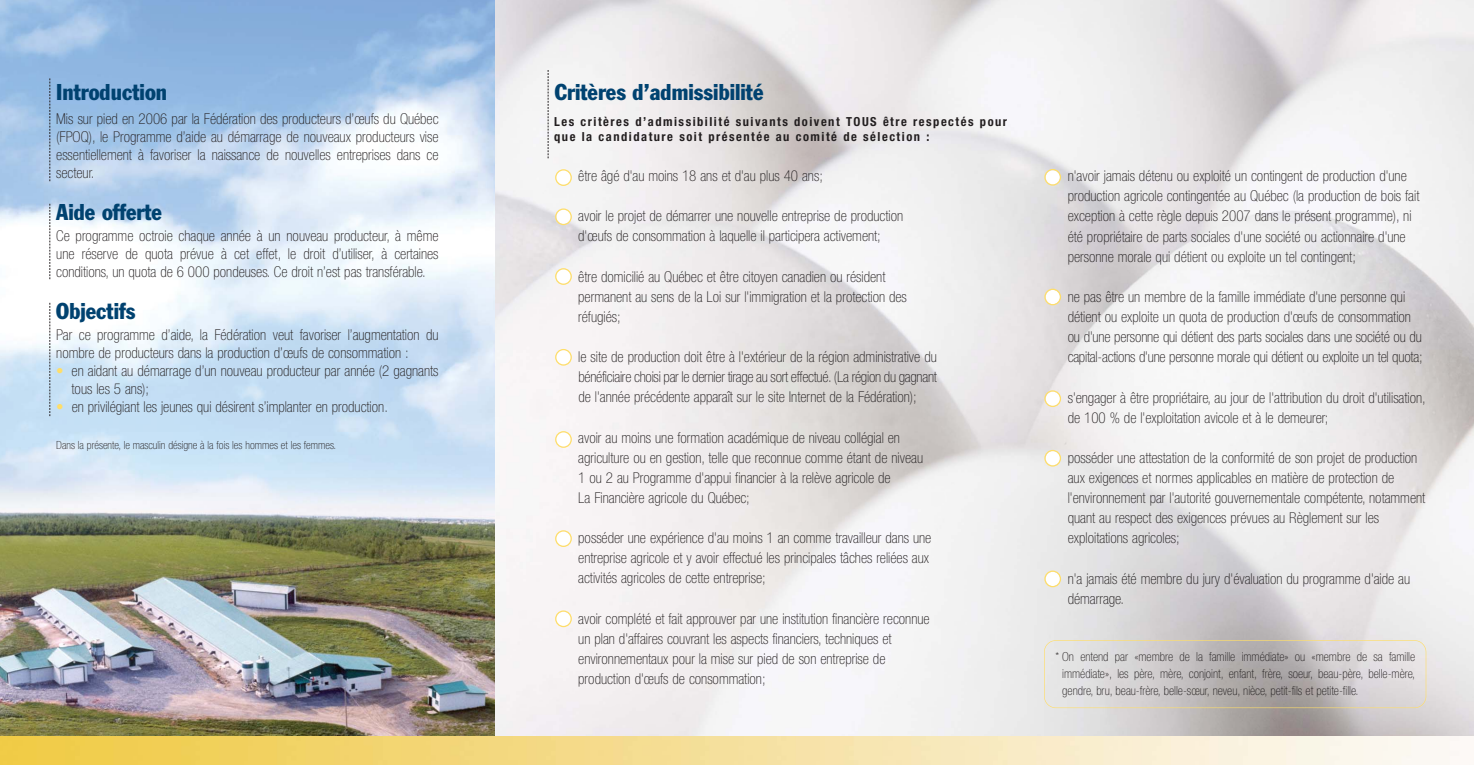
<style>
.page{position:relative;width:1474px;height:765px;background:#fff}
.page>*{position:absolute;margin:0;border:0;box-sizing:border-box;transform-origin:0 0}
.t1{font:condensed 22.5px "Franklin Gothic";color:#004270}
.t2{font:100 condensed 15px/20.1px "Helvetica Neue";color:#231f20}
.t3{font:100 condensed 12.5px/17.1px "Helvetica Neue";color:#231f20;text-align:justify}
.t4{font:700 condensed 12.5px/15px "Helvetica Neue";letter-spacing:.12em;color:#231f20}
.t5{font:100 condensed 11.25px "Helvetica Neue";color:#231f20}
.s1{color:#ffde69}
</style>
<div class="page">
<img style="left:0;top:0;width:1474px;height:737px">
<svg style="left:548px;top:70px;width:1px;height:88px"></svg>
<svg style="left:50px;top:78px;width:1px;height:103px"></svg>
<svg style="left:50px;top:204px;width:1px;height:75px"></svg>
<svg style="left:50px;top:303px;width:1px;height:113px"></svg>
<svg style="left:555px;top:169px;width:17px;height:17px"></svg>
<svg style="left:1044px;top:169px;width:17px;height:17px"></svg>
<svg style="left:1044px;top:289px;width:17px;height:16px"></svg>
<svg style="left:1044px;top:390px;width:17px;height:17px"></svg>
<svg style="left:555px;top:208px;width:17px;height:17px"></svg>
<svg style="left:555px;top:268px;width:17px;height:17px"></svg>
<svg style="left:555px;top:349px;width:17px;height:17px"></svg>
<svg style="left:555px;top:431px;width:17px;height:17px"></svg>
<svg style="left:555px;top:530px;width:17px;height:17px"></svg>
<svg style="left:555px;top:610px;width:17px;height:17px"></svg>
<div style="left:1044px;top:640px;width:382px;height:68px;border:1px solid #ffde69;border-radius:12px"></div>
<img style="left:0;top:737px;width:1459px;height:28px">
<svg style="left:1044px;top:450px;width:17px;height:17px"></svg>
<svg style="left:1044px;top:571px;width:17px;height:16px"></svg>
<h1 class="t1" style="left:56px;top:84px;width:112px">Introduction</h1>
<p class="t2" style="left:56px;top:111px;width:384px;line-height:18px;text-align:justify">Mis sur pied en 2006 par la Fédération des producteurs d’œufs du Québec (FPOQ), le Programme d’aide au démarrage de nouveaux pro ducteurs vise essentiel lement à favoriser la naissance de nouvelles entreprises dans ce secteur.</p>
<h1 class="t1" style="left:56px;top:204px;width:107px">Aide offerte</h1>
<p class="t2" style="left:56px;top:228px;width:384px;line-height:18px;text-align:justify">Ce programme octroie chaque année à un nouveau producteur, à même une réserve de quota prévue à cet effet, le droit d’utiliser, à certaines conditions, un quota de 6 000 pondeuses. Ce droit n’est pas transférable.</p>
<h1 class="t1" style="left:56px;top:303px;width:81px">Objectifs</h1>
<p class="t2" style="left:56px;top:327px;width:384px;line-height:18px">Par ce programme d’aide, la Fédération veut favoriser l’augmentation du nombre de producteurs dans la production d’œufs de consommation :</p>
<p class="t2" style="left:72px;top:363px;width:368px;line-height:18px;text-indent:-15px"><span class="s1">•</span> en aidant au démarrage d’un nouveau producteur par année (2 gagnants tous les 5 ans);</p>
<p class="t2" style="left:56px;top:398px;width:333px"><span class="s1">•</span> en privilégiant les jeunes qui désirent s’implanter en production.</p>
<p class="t5" style="left:56px;top:441px;width:281px">Dans la présente, le masculin désigne à la fois les hommes et les femmes.</p>
<h1 class="t1" style="left:555px;top:84px;width:210px">Critères d’admissibilité</h1>
<p class="t4" style="left:554px;top:115px;width:454px">Les critères d’admissibilité suivants doivent TOUS être respectés pour que la candidature soit présentée au comité de sélection :</p>
<p class="t2" style="left:578px;top:167px;width:246px">être âgé d'au moins 18 ans et d'au plus 40 ans;</p>
<p class="t2" style="left:578px;top:207px;width:326px">avoir le projet de démarrer une nouvelle entreprise de production d'œufs de consommation à laquelle il participera activement;</p>
<p class="t2" style="left:578px;top:267px;width:330px">être domicilié au Québec et être citoyen canadien ou résident permanent au sens de la Loi sur l'immigration et la protection des réfugiés;</p>
<p class="t2" style="left:578px;top:348px;width:360px;text-align:justify">le site de production doit être à l'extérieur de la région administrative du bénéficiaire choisi par le dernier tirage au sort effectué. (La région du gagnant de l'année précédente apparaît sur le site Internet de la Fédération);</p>
<p class="t2" style="left:578px;top:428px;width:346px">avoir au moins une formation académique de niveau collégial en agriculture ou en gestion, telle que reconnue comme étant de niveau 1 ou 2 au Programme d'appui financier à la relève agricole de<br>La Financière agricole du Québec;</p>
<p class="t2" style="left:578px;top:529px;width:355px">posséder une expérience d'au moins 1 an comme travailleur dans une entreprise agricole et y avoir effectué les principales tâches reliées aux activités agricoles de cette entreprise;</p>
<p class="t2" style="left:578px;top:610px;width:353px">avoir complété et fait approuver par une institution financière reconnue un plan d'affaires couvrant les aspects financiers, techniques et environnementaux pour la mise sur pied de son entreprise de production d'œufs de consommation;</p>
<p class="t2" style="left:1068px;top:167px;width:353px">n'avoir jamais détenu ou exploité un contingent de production d'une production agricole contingentée au Québec (la production de bois fait exception à cette règle depuis 2007 dans le présent programme), ni été propriétaire de parts sociales d'une société ou actionnaire d'une personne morale qui détient ou exploite un tel contingent;</p>
<p class="t2" style="left:1068px;top:288px;width:356px">ne pas être un membre de la famille immédiate d'une personne qui détient ou exploite un quota de production d'œufs de consommation ou d'une personne qui détient des parts sociales dans une société ou du capital-actions d'une personne morale qui détient ou exploite un tel quota;</p>
<p class="t2" style="left:1068px;top:388px;width:360px">s'engager à être propriétaire, au jour de l'attribution du droit d'utilisation, de 100 % de l'exploitation avicole et à le demeurer;</p>
<p class="t2" style="left:1068px;top:449px;width:359px">posséder une attestation de la conformité de son projet de production aux exigences et normes applicables en matière de protection de l'environnement par l'autorité gouvernementale compétente, notamment quant au respect des exigences prévues au Règlement sur les exploitations agricoles;</p>
<p class="t2" style="left:1068px;top:570px;width:344px">n'a jamais été membre du jury d'évaluation du programme d'aide au démarrage.</p>
<p class="t3" style="left:1062px;top:649px;width:354px;text-indent:-7px">* On entend par «membre de la famille immédiate» ou «membre de sa famille immédiate», les père, mère, conjoint, enfant, frère, soeur, beau-père, belle-mère, gendre, bru, beau-frère, belle-sœur, neveu, nièce, petit-fils et petite-fille.</p>
</div>
